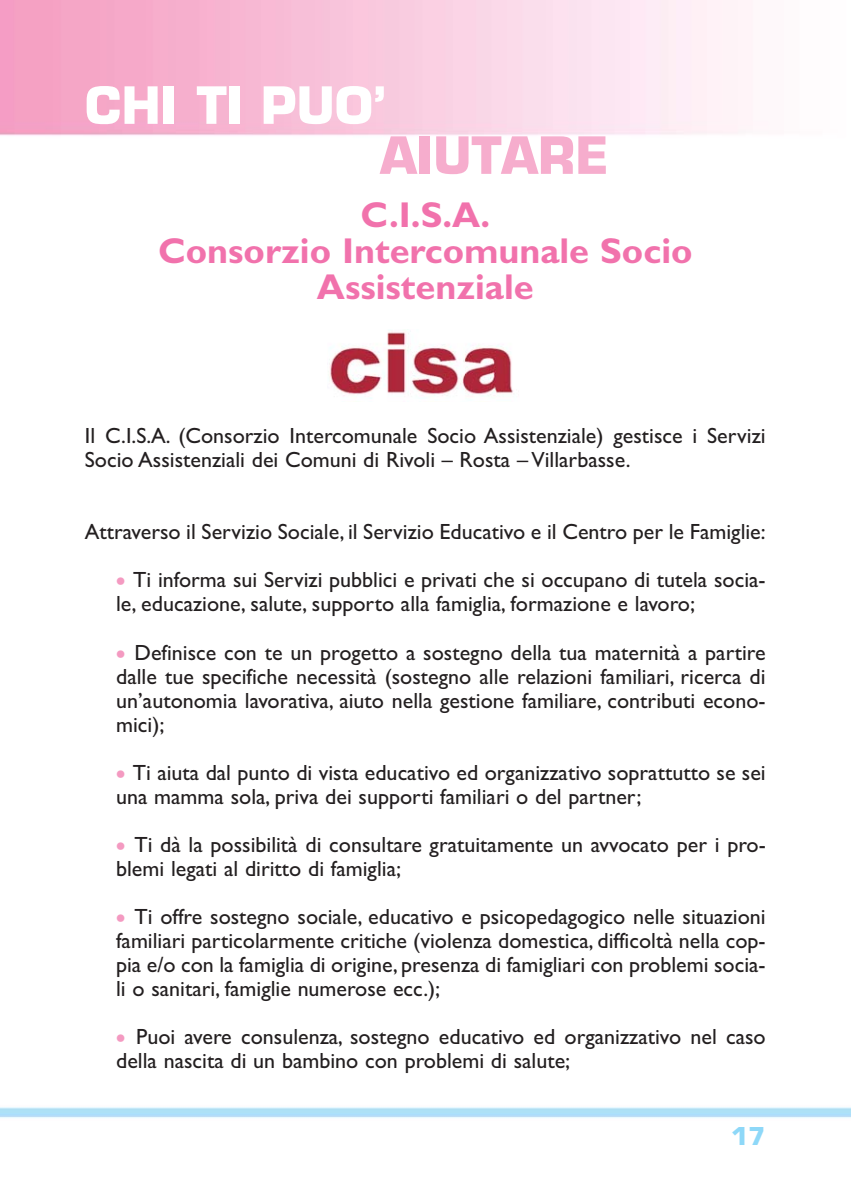
<style>
.page{position:relative;width:851px;height:1191px;background:#fff}
.page>*{position:absolute;margin:0;border:0;box-sizing:border-box;transform-origin:0 0}
.t1{font:700 50px "Eurostile";color:#fff}
.t2{font:700 50px "Eurostile";color:#f6adcd}
.t3{font:700 36px/36px "Gill Sans";color:#f172ac;text-align:center}
.t4{font:700 24px "Eurostile";color:#8ed8f8}
.t5{font:22px/24px "Gill Sans";color:#231f20}
.s1{font-weight:700;font-size:26px;color:#f49ac1}
</style>
<div class="page">
<img style="left:327px;top:329px;width:192px;height:72px">
<h1 class="t1" style="left:85px;top:86px;width:303px">CHI TI PUO’</h1>
<h1 class="t2" style="left:380px;top:136px;width:230px">AIUTARE</h1>
<h2 class="t3" style="left:158px;top:201px;width:536px">C.I.S.A.<br>Consorzio Intercomunale Socio<br>Assistenziale</h2>
<p class="t5" style="left:85px;top:426px;width:682px">Il C.I.S.A. (Consorzio Intercomunale Socio Assistenziale) gestisce i Servizi<br>Socio Assistenziali dei Comuni di Rivoli – Rosta – Villarbasse.</p>
<p class="t5" style="left:85px;top:522px;width:682px">Attraverso il Servizio Sociale, il Servizio Educativo e il Centro per le Famiglie:</p>
<p class="t5" style="left:116px;top:570px;width:651px"><span class="s1">•</span> Ti informa sui Servizi pubblici e privati che si occupano di tutela socia&shy;le, educazione, salute, supporto alla famiglia, formazione e lavoro;</p>
<p class="t5" style="left:116px;top:642px;width:651px;text-align:justify"><span class="s1">•</span> Definisce con te un progetto a sostegno della tua maternità a partire dalle tue specifiche necessità (sostegno alle relazioni familiari, ricerca di un’autonomia lavorativa, aiuto nella gestione familiare, contributi econo&shy;mici);</p>
<p class="t5" style="left:116px;top:762px;width:651px"><span class="s1">•</span> Ti aiuta dal punto di vista educativo ed organizzativo soprattutto se sei una mamma sola, priva dei supporti familiari o del partner;</p>
<p class="t5" style="left:116px;top:834px;width:651px"><span class="s1">•</span> Ti dà la possibilità di consultare gratuitamente un avvocato per i pro&shy;blemi legati al diritto di famiglia;</p>
<p class="t5" style="left:116px;top:906px;width:651px;text-align:justify"><span class="s1">•</span> Ti offre sostegno sociale, educativo e psicopedagogico nelle situazioni familiari particolarmente critiche (violenza domestica, difficoltà nella cop&shy;pia e/o con la famiglia di origine, presenza di famigliari con problemi socia&shy;li o sanitari, famiglie numerose ecc.);</p>
<p class="t5" style="left:116px;top:1026px;width:651px"><span class="s1">•</span> Puoi avere consulenza, sostegno educativo ed organizzativo nel caso della nascita di un bambino con problemi di salute;</p>
<p class="t4" style="left:731px;top:1126px;width:36px">17</p>
</div>
